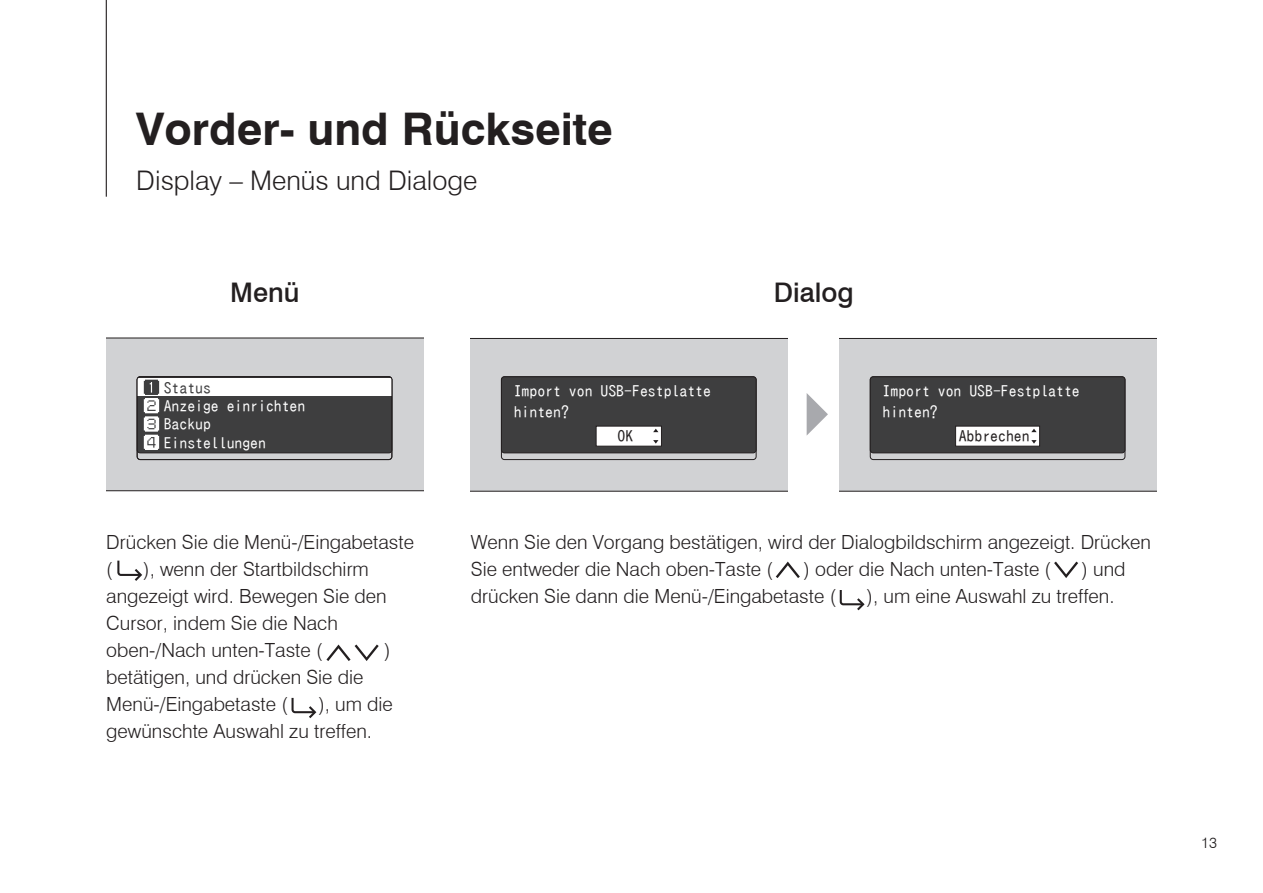
<style>
.page{position:relative;width:1263px;height:893px;background:#fff}
.page>*{position:absolute;margin:0;border:0;box-sizing:border-box;transform-origin:0 0}
.t1{font:700 45px "Swiss 721 BT";color:#231f20}
.t2{font:300 27px "Swiss 721 BT";color:#231f20}
.t3{font:500 27px "Swiss 721 BT";color:#231f20}
.t4{font:300 19.5px/27px "Swiss 721 BT";color:#231f20}
.t5{font:15.75px/18.3px "IPA Gothic";color:#fff}
.t6{font:15.75px "IPA Gothic";color:#231f20}
.t7{font:15.75px "IPA Gothic";color:#3e3e3f}
.t8{font:300 15px "Swiss 721 BT";color:#231f20}
</style>
<div class="page">
<svg style="left:807px;top:393px;width:21px;height:42px"></svg>
<div style="left:107px;top:337px;width:316px;height:154px;background:#d1d2d4"></div>
<div style="left:137px;top:377px;width:255px;height:76px;background:#3e3e3f;border-radius:3px"></div>
<div style="left:137px;top:376px;width:255px;height:77px;border:1px solid #231f20;border-radius:3px"></div>
<div style="left:137px;top:379px;width:255px;height:17px;background:#fff"></div>
<svg style="left:144px;top:380px;width:15px;height:70px"></svg>
<div style="left:137px;top:376px;width:255px;height:84px;border:1px solid #231f20;border-radius:3px"></div>
<div style="left:471px;top:338px;width:317px;height:154px;background:#d1d2d4"></div>
<div style="left:501px;top:376px;width:255px;height:84px;border:1px solid #231f20;border-radius:3px"></div>
<div style="left:501px;top:377px;width:255px;height:76px;background:#3e3e3f;border-radius:3px"></div>
<div style="left:501px;top:376px;width:255px;height:77px;border:1px solid #231f20;border-radius:3px"></div>
<div style="left:596px;top:426px;width:66px;height:21px;background:#fff;border:1px solid #231f20"></div>
<svg style="left:653px;top:440px;width:5px;height:4px"></svg>
<div style="left:840px;top:338px;width:317px;height:154px;background:#d1d2d4"></div>
<div style="left:870px;top:376px;width:255px;height:84px;border:1px solid #231f20;border-radius:3px"></div>
<div style="left:870px;top:377px;width:255px;height:76px;background:#3e3e3f;border-radius:3px"></div>
<div style="left:870px;top:376px;width:255px;height:77px;border:1px solid #231f20;border-radius:3px"></div>
<div style="left:955px;top:426px;width:85px;height:21px;background:#fff;border:1px solid #231f20"></div>
<svg style="left:1031px;top:429px;width:6px;height:3px"></svg>
<svg style="left:1031px;top:440px;width:6px;height:4px"></svg>
<hr style="left:106px;top:0;width:1px;height:197px;background:#231f20">
<svg style="left:326px;top:644px;width:53px;height:17px"></svg>
<svg style="left:117px;top:561px;width:25px;height:20px"></svg>
<svg style="left:291px;top:698px;width:25px;height:20px"></svg>
<svg style="left:1054px;top:562px;width:24px;height:16px"></svg>
<svg style="left:776px;top:562px;width:24px;height:16px"></svg>
<svg style="left:840px;top:590px;width:24px;height:20px"></svg>
<h1 class="t1" style="left:136px;top:102px;width:478px">Vorder- und Rückseite</h1>
<h2 class="t2" style="left:136px;top:164px;width:343px">Display – Menüs und Dialoge</h2>
<h2 class="t3" style="left:230px;top:276px;width:71px">Menü</h2>
<h2 class="t3" style="left:774px;top:276px;width:81px">Dialog</h2>
<p class="t7" style="left:164px;top:379px;width:49px">Status</p>
<p class="t5" style="left:164px;top:398px;width:143px">Anzeige einrichten<br>Backup<br>Einstellungen</p>
<p class="t5" style="left:514px;top:381px;width:199px;line-height:21.8px">Import von USB-Festplatte hinten?</p>
<p class="t6" style="left:617px;top:427px;width:17px">OK</p>
<p class="t5" style="left:882px;top:381px;width:199px;line-height:21.8px">Import von USB-Festplatte hinten?</p>
<p class="t6" style="left:959px;top:427px;width:73px">Abbrechen</p>
<p class="t4" style="left:106px;top:529px;width:309px">Drücken Sie die Menü-/Eingabetaste (</p>
<p class="t4" style="left:106px;top:556px;width:282px;text-indent:37px">), wenn der Startbildschirm angezeigt wird. Bewegen Sie den<br>Cursor, indem Sie die Nach oben-/Nach unten-Taste (</p>
<p class="t4" style="left:384px;top:637px;width:8px">)</p>
<p class="t4" style="left:106px;top:664px;width:259px">betätigen, und drücken Sie die<br>Menü-/Eingabetaste (</p>
<p class="t4" style="left:106px;top:691px;width:288px;text-indent:212px">), um die gewünschte Auswahl zu treffen.</p>
<p class="t4" style="left:471px;top:529px;width:682px">Wenn Sie den Vorgang bestätigen, wird der Dialogbildschirm angezeigt. Drücken<br>Sie entweder die Nach oben-Taste (</p>
<p class="t4" style="left:804px;top:556px;width:248px">) oder die Nach unten-Taste (</p>
<p class="t4" style="left:1082px;top:556px;width:45px">) und</p>
<p class="t4" style="left:471px;top:583px;width:366px">drücken Sie dann die Menü-/Eingabetaste (</p>
<p class="t4" style="left:867px;top:583px;width:249px">), um eine Auswahl zu treffen.</p>
<p class="t8" style="left:1201px;top:833px;width:17px">13</p>
</div>
